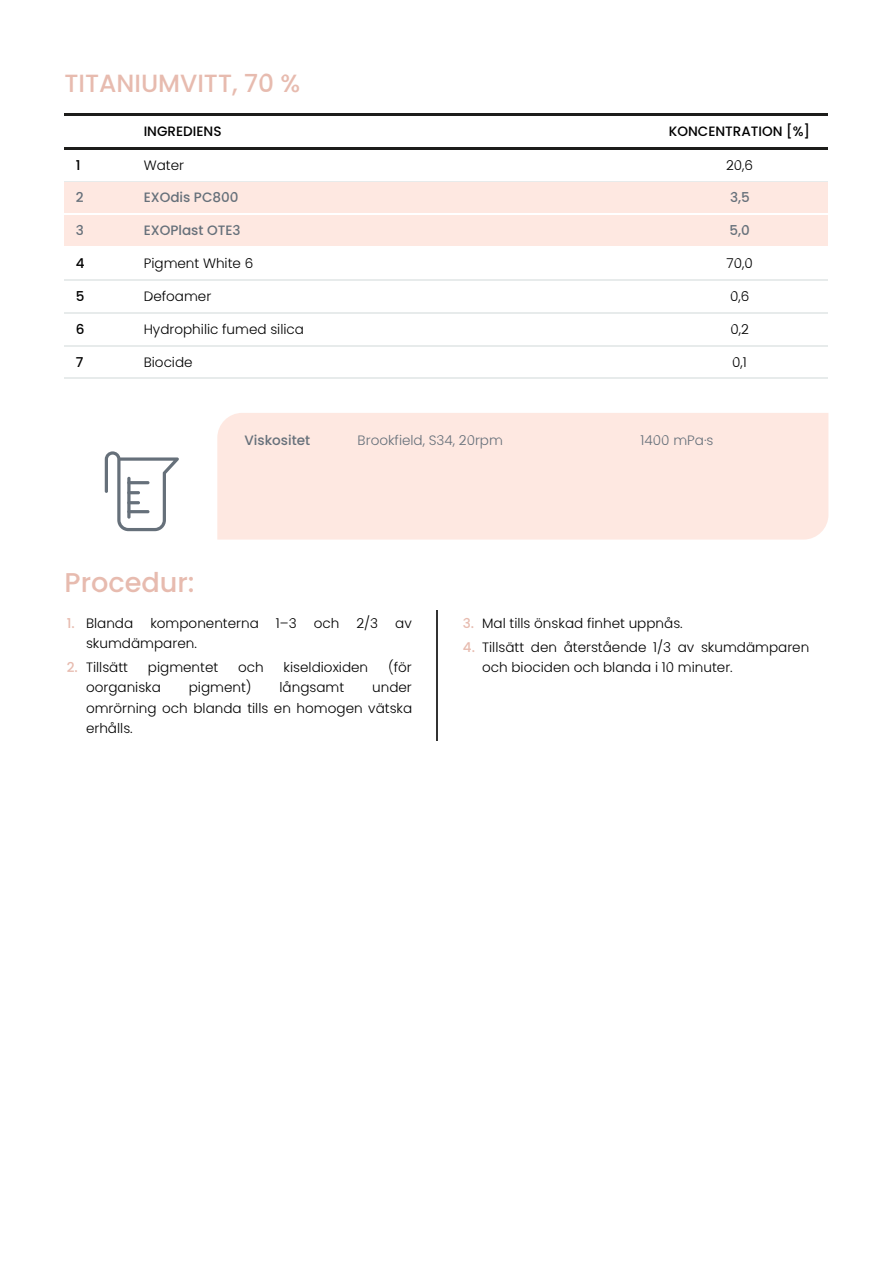
<style>
.page{position:relative;width:893px;height:1263px;background:#fff}
.page>*{position:absolute;margin:0;border:0;box-sizing:border-box;transform-origin:0 0}
.t1{font:500 27.15px "Poppins";letter-spacing:.005em;color:#e7bbaf}
.t2{font:24.9px "Medium Poppins";letter-spacing:.005em;color:#e7bbaf}
.t3{font:13.5px/20.4px "Light Poppins";letter-spacing:.005em;color:#000;text-align:justify}
.t4{font:500 13.5px "Poppins";letter-spacing:.005em;color:#66707a}
.t5{font:500 13.5px "Poppins";letter-spacing:.005em;color:#000}
.t6{font:13.5px "Light Poppins";letter-spacing:.005em;color:#66707a}
.s1{font-family:"Poppins";font-weight:500;color:#e7bbaf}
</style>
<div class="page">
<hr style="left:64px;top:113px;width:764px;height:2px;background:#1d1d1b">
<hr style="left:64px;top:147px;width:764px;height:2px;background:#1d1d1b">
<hr style="left:64px;top:181px;width:764px;height:1px;background:#e7ebeb">
<div style="left:64px;top:182px;width:764px;height:33px;background:#fee8e1"></div>
<hr style="left:64px;top:214px;width:764px;height:1px;background:#fff">
<div style="left:64px;top:215px;width:764px;height:33px;background:#fee8e1"></div>
<hr style="left:64px;top:247px;width:764px;height:1px;background:#fff">
<hr style="left:64px;top:279px;width:764px;height:2px;background:#e7ebeb">
<hr style="left:64px;top:312px;width:764px;height:1px;background:#e7ebeb">
<hr style="left:64px;top:345px;width:764px;height:1px;background:#e7ebeb">
<hr style="left:64px;top:378px;width:764px;height:1px;background:#e7ebeb">
<div style="left:217px;top:413px;width:611px;height:127px;background:#fee8e1"></div>
<hr style="left:437px;top:611px;width:1px;height:130px;background:#333">
<svg style="left:105px;top:451px;width:74px;height:80px"></svg>
<hr style="left:127px;top:481px;width:22px;height:3px;background:#66707a;border-radius:2px">
<h2 class="t2" style="left:64px;top:66px;width:237px">TITANIUMVITT, 70 %</h2>
<p class="t5" style="left:144px;top:122px;width:79px">INGREDIENS</p>
<p class="t5" style="left:669px;top:122px;width:143px">KONCENTRATION [%]</p>
<p class="t5" style="left:76px;top:156px;width:6px">1</p>
<p class="t3" style="left:144px;top:155px;width:42px">Water</p>
<p class="t3" style="left:726px;top:155px;width:28px">20,6</p>
<p class="t4" style="left:76px;top:188px;width:9px">2</p>
<p class="t4" style="left:144px;top:188px;width:96px">EXOdis PC800</p>
<p class="t4" style="left:730px;top:188px;width:21px">3,5</p>
<p class="t4" style="left:76px;top:221px;width:9px">3</p>
<p class="t4" style="left:144px;top:221px;width:98px">EXOPlast OTE3</p>
<p class="t4" style="left:729px;top:221px;width:22px">5,0</p>
<p class="t5" style="left:76px;top:254px;width:10px">4</p>
<p class="t3" style="left:144px;top:253px;width:111px">Pigment White 6</p>
<p class="t3" style="left:726px;top:253px;width:28px">70,0</p>
<p class="t5" style="left:76px;top:287px;width:10px">5</p>
<p class="t3" style="left:144px;top:286px;width:69px">Defoamer</p>
<p class="t3" style="left:730px;top:286px;width:21px">0,6</p>
<p class="t5" style="left:76px;top:320px;width:10px">6</p>
<p class="t3" style="left:144px;top:319px;width:162px">Hydrophilic fumed silica</p>
<p class="t3" style="left:730px;top:319px;width:20px">0,2</p>
<p class="t5" style="left:76px;top:352px;width:9px">7</p>
<p class="t3" style="left:144px;top:352px;width:50px">Biocide</p>
<p class="t3" style="left:732px;top:352px;width:16px">0,1</p>
<p class="t4" style="left:244px;top:430px;width:67px">Viskositet</p>
<p class="t6" style="left:357px;top:430px;width:147px">Brookfield, S34, 20rpm</p>
<p class="t6" style="left:640px;top:430px;width:74px">1400 mPa·s</p>
<h1 class="t1" style="left:64px;top:563px;width:131px">Procedur:</h1>
<p class="t3" style="left:67px;top:613px;width:68px"><span class="s1">1.</span> Blanda</p>
<p class="t3" style="left:150px;top:613px;width:110px">komponenterna</p>
<p class="t3" style="left:276px;top:613px;width:22px">1–3</p>
<p class="t3" style="left:314px;top:613px;width:27px">och</p>
<p class="t3" style="left:356px;top:613px;width:23px">2/3</p>
<p class="t3" style="left:395px;top:613px;width:18px">av</p>
<p class="t3" style="left:86px;top:633px;width:112px">skumdämparen.</p>
<p class="t3" style="left:67px;top:657px;width:63px"><span class="s1">2.</span> Tillsätt</p>
<p class="t3" style="left:148px;top:657px;width:72px">pigmentet</p>
<p class="t3" style="left:238px;top:657px;width:27px">och</p>
<p class="t3" style="left:283px;top:657px;width:86px">kiseldioxiden</p>
<p class="t3" style="left:388px;top:657px;width:25px">(för</p>
<p class="t3" style="left:86px;top:677px;width:76px">oorganiska</p>
<p class="t3" style="left:189px;top:677px;width:64px">pigment)</p>
<p class="t3" style="left:279px;top:677px;width:66px">långsamt</p>
<p class="t3" style="left:86px;top:677px;width:328px;text-indent:286px">under omrörning och blanda tills en homogen vätska erhålls.</p>
<p class="t3" style="left:463px;top:613px;width:221px"><span class="s1">3.</span> Mal tills önskad finhet uppnås.</p>
<p class="t3" style="left:482px;top:637px;width:328px;text-indent:-19px"><span class="s1">4.</span> Tillsätt den återstående 1/3 av skumdämparen och biociden och blanda i 10 minuter.</p>
</div>
